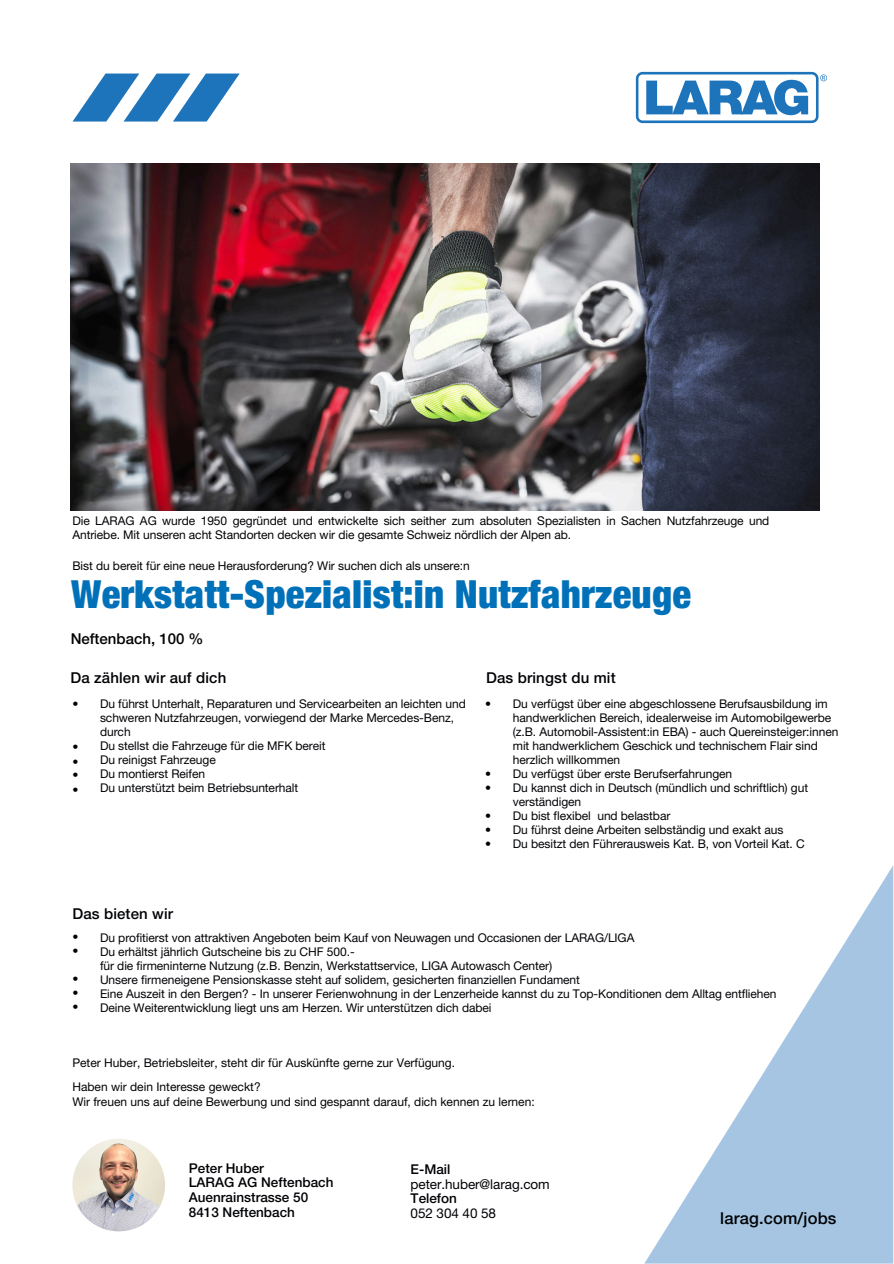
<style>
.page{position:relative;width:894px;height:1264px;background:#fff}
.page>*{position:absolute;margin:0;border:0;box-sizing:border-box;transform-origin:0 0}
.t1{font:900 condensed 38.85px "Helvetica Neue LT Pro";letter-spacing:.005em;color:#0071b9}
.t2{font:500 16.5px "Helvetica Neue LT Pro";letter-spacing:.01em;color:#000205}
.t3{font:500 15px "Helvetica Neue LT Pro";letter-spacing:.01em;color:#000205}
.t4{font:500 15px "Helvetica Neue LT Pro";color:#000}
.t5{font:500 13.5px/14.7px "Helvetica Neue LT Pro";color:#000205}
.t6{font:13.5px/29.2px "Helvetica Neue LT Pro";letter-spacing:-.005em;color:#000205}
.t7{font:12px/14px "Helvetica Neue LT Pro";letter-spacing:-.005em;color:#000205}
</style>
<div class="page">
<svg style="left:72px;top:74px;width:168px;height:48px"></svg>
<svg style="left:645px;top:866px;width:248px;height:397px"></svg>
<img style="left:71px;top:163px;width:748px;height:347px">
<svg style="left:635px;top:72px;width:191px;height:51px"></svg>
<img style="left:72px;top:1138px;width:93px;height:93px;border-radius:50%">
<p class="t7" style="left:72px;top:516px;width:698px">Die LARAG AG wurde 1950 gegründet und entwickelte sich seither zum absoluten Spezialisten in Sachen Nutzfahrzeuge und<br>Antriebe. Mit unseren acht Standorten decken wir die gesamte Schweiz nördlich der Alpen ab.</p>
<p class="t7" style="left:72px;top:561px;width:399px">Bist du bereit für eine neue Herausforderung? Wir suchen dich als unsere:n</p>
<p class="t1" style="left:71px;top:580px;width:621px">Werkstatt-Spezialist:in Nutzfahrzeuge</p>
<p class="t4" style="left:71px;top:633px;width:134px">Neftenbach, 100 %</p>
<p class="t3" style="left:71px;top:672px;width:157px">Da zählen wir auf dich</p>
<p class="t3" style="left:486px;top:672px;width:131px">Das bringst du mit</p>
<p class="t7" style="left:72px;top:698px;width:7px">•</p>
<p class="t7" style="left:73px;top:741px;width:7px">•</p>
<p class="t7" style="left:73px;top:756px;width:7px">•</p>
<h3 class="t7" style="left:73px;top:769px;width:7px">•</h3>
<h3 class="t7" style="left:73px;top:784px;width:7px">•</h3>
<h2 class="t7" style="left:100px;top:698px;width:367px">Du führst Unterhalt, Reparaturen und Servicearbeiten an leichten und schweren Nutzfahrzeugen, vorwiegend der Marke Mercedes-Benz, durch</h2>
<h2 class="t7" style="left:100px;top:740px;width:227px">Du stellst die Fahrzeuge für die MFK bereit</h2>
<h2 class="t7" style="left:100px;top:754px;width:117px">Du reinigst Fahrzeuge</h2>
<p class="t7" style="left:100px;top:768px;width:106px">Du montierst Reifen</p>
<p class="t7" style="left:100px;top:782px;width:200px">Du unterstützt beim Betriebsunterhalt</p>
<p class="t7" style="left:485px;top:698px;width:7px">•</p>
<p class="t7" style="left:485px;top:768px;width:7px">• •</p>
<p class="t7" style="left:485px;top:810px;width:7px">•</p>
<p class="t7" style="left:485px;top:824px;width:7px">•</p>
<h4 class="t7" style="left:485px;top:838px;width:7px">•</h4>
<p class="t7" style="left:512px;top:698px;width:327px">Du verfügst über eine abgeschlossene Berufsausbildung im handwerklichen Bereich, idealerweise im Automobilgewerbe (z.B. Automobil-Assistent:in EBA) - auch Quereinsteiger:innen mit handwerklichem Geschick und technischem Flair sind herzlich willkommen</p>
<p class="t7" style="left:512px;top:768px;width:221px">Du verfügst über erste Berufserfahrungen</p>
<h2 class="t7" style="left:512px;top:782px;width:297px">Du kannst dich in Deutsch (mündlich und schriftlich) gut verständigen</h2>
<p class="t7" style="left:512px;top:810px;width:159px">Du bist flexibel und belastbar</p>
<h2 class="t7" style="left:512px;top:824px;width:272px">Du führst deine Arbeiten selbständig und exakt aus</h2>
<p class="t7" style="left:512px;top:838px;width:293px">Du besitzt den Führerausweis Kat. B, von Vorteil Kat. C</p>
<p class="t3" style="left:72px;top:908px;width:102px">Das bieten wir</p>
<p class="t7" style="left:72px;top:931px;width:7px">• •</p>
<h1 class="t7" style="left:72px;top:973px;width:7px;text-align:justify">• • •</h1>
<p class="t7" style="left:100px;top:932px;width:535px">Du profitierst von attraktiven Angeboten beim Kauf von Neuwagen und Occasionen der LARAG/LIGA</p>
<p class="t7" style="left:100px;top:946px;width:256px">Du erhältst jährlich Gutscheine bis zu CHF 500.-</p>
<p class="t7" style="left:100px;top:960px;width:453px">für die firmeninterne Nutzung (z.B. Benzin, Werkstattservice, LIGA Autowasch Center)</p>
<p class="t7" style="left:100px;top:974px;width:481px">Unsere firmeneigene Pensionskasse steht auf solidem, gesicherten finanziellen Fundament</p>
<p class="t7" style="left:100px;top:988px;width:678px">Eine Auszeit in den Bergen? - In unserer Ferienwohnung in der Lenzerheide kannst du zu Top-Konditionen dem Alltag entfliehen</p>
<p class="t7" style="left:100px;top:1002px;width:393px">Deine Weiterentwicklung liegt uns am Herzen. Wir unterstützen dich dabei</p>
<p class="t7" style="left:72px;top:1057px;width:384px">Peter Huber, Betriebsleiter, steht dir für Auskünfte gerne zur Verfügung.</p>
<p class="t7" style="left:72px;top:1081px;width:190px">Haben wir dein Interesse geweckt?</p>
<p class="t7" style="left:72px;top:1096px;width:464px">Wir freuen uns auf deine Bewerbung und sind gespannt darauf, dich kennen zu lernen:</p>
<p class="t5" style="left:189px;top:1162px;width:146px">Peter Huber<br>LARAG AG Neftenbach<br>Auenrainstrasse 50<br>8413 Neftenbach</p>
<p class="t5" style="left:410px;top:1155px;width:48px;line-height:29.2px">E-Mail<br>Telefon</p>
<p class="t6" style="left:410px;top:1170px;width:140px">peter.huber@larag.com<br>052 304 40 58</p>
<p class="t2" style="left:720px;top:1212px;width:118px">larag.com/jobs</p>
</div>
